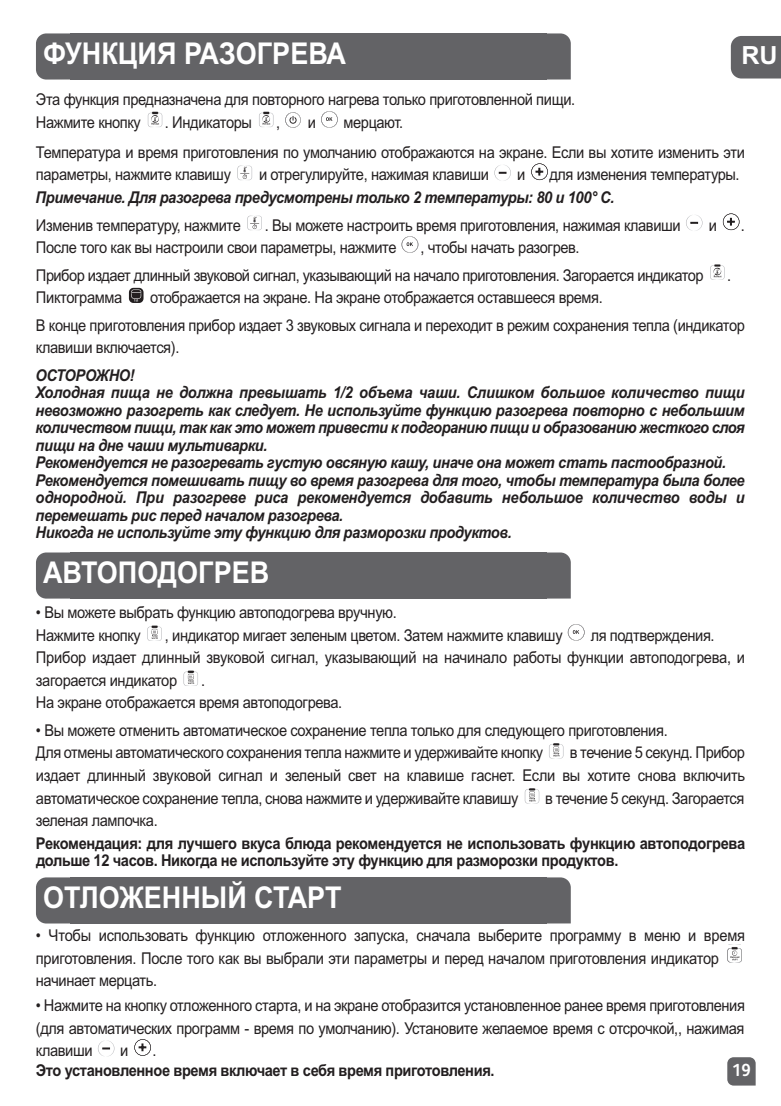
<style>
.page{position:relative;width:781px;height:1106px;background:#fff}
.page>*{position:absolute;margin:0;border:0;box-sizing:border-box;transform-origin:0 0}
.t1{font:700 30px "Arial Cyrillic";color:#fff;scale:.9 1}
.t2{font:700 25px "Arial CE";color:#fff}
.t3{font:700 17.5px "FS Albert";color:#fff;scale:.95 1}
.t4{font:16.25px/22.5px "Arial Cyrillic";letter-spacing:-.025em;color:#231f20;scale:.9 1}
.t5{font:16.25px/17.5px "Arial Cyrillic MT Bold Incl";letter-spacing:-.025em;color:#231f20;scale:.9 1}
.t6{font:700 16.25px/17.5px "Arial Cyrillic";letter-spacing:-.025em;color:#231f20;scale:.9 1}
</style>
<div class="page">
<svg style="left:727px;top:1057px;width:28px;height:28px"></svg>
<div style="left:730px;top:36px;width:51px;height:42px;background:#636366"></div>
<svg style="left:148px;top:111px;width:14px;height:16px"></svg>
<svg style="left:259px;top:111px;width:14px;height:16px"></svg>
<svg style="left:285px;top:112px;width:16px;height:16px"></svg>
<svg style="left:321px;top:111px;width:17px;height:17px"></svg>
<svg style="left:237px;top:165px;width:15px;height:15px"></svg>
<svg style="left:494px;top:165px;width:17px;height:16px"></svg>
<svg style="left:531px;top:163px;width:17px;height:17px"></svg>
<svg style="left:247px;top:215px;width:15px;height:15px"></svg>
<svg style="left:686px;top:215px;width:16px;height:16px"></svg>
<svg style="left:722px;top:213px;width:17px;height:17px"></svg>
<svg style="left:401px;top:236px;width:17px;height:17px"></svg>
<svg style="left:710px;top:264px;width:14px;height:16px"></svg>
<svg style="left:129px;top:288px;width:14px;height:15px"></svg>
<svg style="left:147px;top:625px;width:15px;height:15px"></svg>
<svg style="left:568px;top:624px;width:16px;height:16px"></svg>
<svg style="left:183px;top:670px;width:15px;height:15px"></svg>
<svg style="left:549px;top:743px;width:14px;height:15px"></svg>
<svg style="left:524px;top:788px;width:15px;height:15px"></svg>
<svg style="left:727px;top:944px;width:14px;height:18px"></svg>
<svg style="left:98px;top:1040px;width:16px;height:16px"></svg>
<svg style="left:134px;top:1039px;width:17px;height:16px"></svg>
<div style="left:36px;top:33px;width:34px;height:46px;background:#636366"></div>
<svg style="left:546px;top:33px;width:24px;height:46px"></svg>
<div style="left:70px;top:33px;width:476px;height:46px;background:#636366"></div>
<div style="left:36px;top:552px;width:34px;height:46px;background:#636366"></div>
<svg style="left:546px;top:552px;width:24px;height:46px"></svg>
<div style="left:70px;top:552px;width:476px;height:46px;background:#636366"></div>
<div style="left:36px;top:877px;width:34px;height:46px;background:#636366"></div>
<svg style="left:546px;top:877px;width:24px;height:46px"></svg>
<div style="left:70px;top:877px;width:476px;height:46px;background:#636366"></div>
<h1 class="t1" style="left:43px;top:42px;width:338px">ФУНКЦИЯ РАЗОГРЕВА</h1>
<h2 class="t2" style="left:741px;top:46px;width:38px">RU</h2>
<p class="t4" style="left:36px;top:90px;width:600px">Эта функция предназначена для повторного нагрева только приготовленной пищи.<br>Нажмите кнопку</p>
<p class="t4" style="left:165px;top:112px;width:98px">. Индикаторы</p>
<p class="t4" style="left:276px;top:112px;width:6px">,</p>
<p class="t4" style="left:36px;top:109px;width:789px;line-height:30px;text-indent:307px">мерцают.<br>Температура и время приготовления по умолчанию отображаются на экране. Если вы хотите изменить эти</p>
<p class="t4" style="left:36px;top:165px;width:218px">параметры, нажмите клавишу</p>
<p class="t4" style="left:259px;top:165px;width:257px">и отрегулируйте, нажимая клавиши</p>
<p class="t4" style="left:517px;top:165px;width:11px">и</p>
<p class="t4" style="left:549px;top:165px;width:213px">для изменения температуры.</p>
<p class="t5" style="left:36px;top:190px;width:644px">Примечание. Для разогрева предусмотрены только 2 температуры: 80 и 100° С.</p>
<p class="t4" style="left:36px;top:215px;width:229px">Изменив температуру, нажмите</p>
<p class="t4" style="left:265px;top:215px;width:463px">. Вы можете настроить время приготовления, нажимая клавиши</p>
<p class="t4" style="left:708px;top:215px;width:11px">и</p>
<p class="t4" style="left:740px;top:215px;width:6px">.</p>
<p class="t4" style="left:36px;top:237px;width:402px">После того как вы настроили свои параметры, нажмите</p>
<p class="t4" style="left:308px;top:112px;width:11px">и</p>
<p class="t4" style="left:36px;top:235px;width:743px;line-height:27.5px;text-indent:384px">, чтобы начать разогрев.<br>Прибор издает длинный звуковой сигнал, указывающий на начало приготовления. Загорается индикатор</p>
<p class="t4" style="left:727px;top:265px;width:6px">.</p>
<p class="t4" style="left:36px;top:285px;width:789px;line-height:27.5px;text-indent:114px">отображается на экране. На экране отображается оставшееся время.<br>В конце приготовления прибор издает 3 звуковых сигнала и переходит в режим сохранения тепла (индикатор</p>
<p class="t4" style="left:36px;top:337px;width:161px">клавиши включается).</p>
<p class="t5" style="left:36px;top:367px;width:789px">ОСТОРОЖНО!<br>Холодная пища не должна превышать 1/2 объема чаши. Слишком большое количество пищи невозможно разогреть как следует. Не используйте функцию разогрева повторно с небольшим количеством пищи, так как это может привести к подгоранию пищи и образованию жесткого слоя пищи на дне чаши мультиварки.<br>Рекомендуется не разогревать густую овсяную кашу, иначе она может стать пастообразной.<br>Рекомендуется помешивать пищу во время разогрева для того, чтобы температура была более однородной. При разогреве риса рекомендуется добавить небольшое количество воды и перемешать рис перед началом разогрева.<br>Никогда не используйте эту функцию для разморозки продуктов.</p>
<p class="t4" style="left:36px;top:287px;width:97px">Пиктограмма</p>
<h1 class="t1" style="left:43px;top:561px;width:253px">АВТОПОДОГРЕВ</h1>
<p class="t4" style="left:36px;top:602px;width:402px">• Вы можете выбрать функцию автоподогрева вручную.<br>Нажмите кнопку</p>
<p class="t4" style="left:165px;top:625px;width:443px">, индикатор мигает зеленым цветом. Затем нажмите клавишу</p>
<p class="t4" style="left:36px;top:625px;width:789px;text-indent:554px">ля подтверждения.<br>Прибор издает длинный звуковой сигнал, указывающий на начинало работы функции автоподогрева, и загорается индикатор</p>
<p class="t4" style="left:36px;top:670px;width:342px;text-indent:165px">.<br>На экране отображается время автоподогрева.</p>
<p class="t4" style="left:36px;top:720px;width:703px">• Вы можете отменить автоматическое сохранение тепла только для следующего приготовления.<br>Для отмены автоматического сохранения тепла нажмите и удерживайте кнопку</p>
<p class="t4" style="left:36px;top:742px;width:789px;text-align:justify;text-indent:534px">в течение 5 секунд. Прибор издает длинный звуковой сигнал и зеленый свет на клавише гаснет. Если вы хотите снова включить автоматическое сохранение тепла, снова нажмите и удерживайте клавишу</p>
<p class="t4" style="left:545px;top:787px;width:223px">в течение 5 секунд. Загорается</p>
<p class="t4" style="left:36px;top:810px;width:137px">зеленая лампочка.</p>
<p class="t6" style="left:36px;top:835px;width:789px">Рекомендация: для лучшего вкуса блюда рекомендуется не использовать функцию автоподогрева дольше 12 часов. Никогда не используйте эту функцию для разморозки продуктов.</p>
<h1 class="t1" style="left:43px;top:886px;width:333px">ОТЛОЖЕННЫЙ СТАРТ</h1>
<p class="t4" style="left:36px;top:925px;width:789px">• Чтобы использовать функцию отложенного запуска, сначала выберите программу в меню и время приготовления. После того как вы выбрали эти параметры и перед началом приготовления индикатор начинает мерцать.</p>
<p class="t4" style="left:36px;top:995px;width:789px;text-align:justify">• Нажмите на кнопку отложенного старта, и на экране отобразится установленное ранее время приготовления (для автоматических программ - время по умолчанию). Установите желаемое время с отсрочкой,, нажимая клавиши</p>
<p class="t4" style="left:120px;top:1040px;width:11px">и</p>
<p class="t4" style="left:152px;top:1040px;width:6px">.</p>
<p class="t6" style="left:36px;top:1062px;width:511px">Это установленное время включает в себя время приготовления.</p>
<p class="t3" style="left:732px;top:1063px;width:21px">19</p>
</div>
